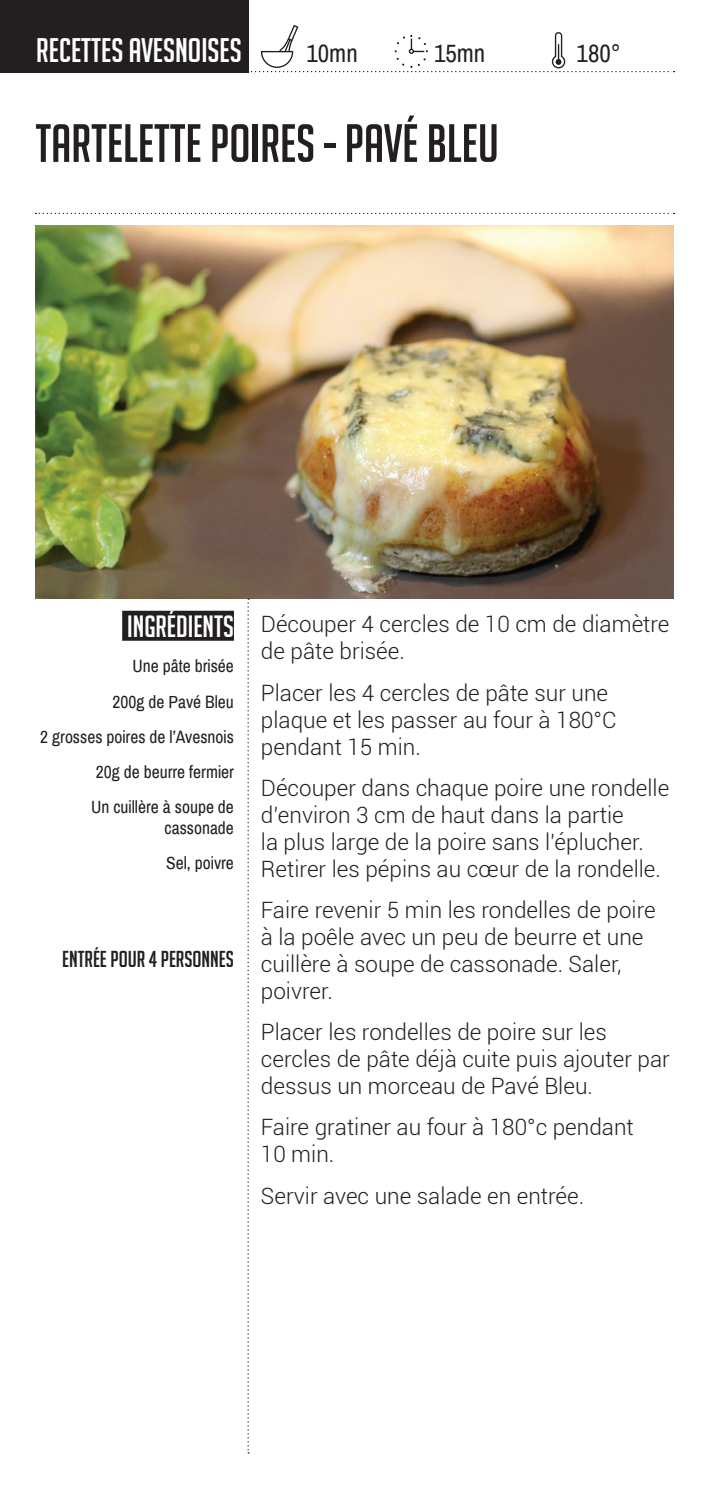
<style>
.page{position:relative;width:709px;height:1489px;background:#fff}
.page>*{position:absolute;margin:0;border:0;box-sizing:border-box;transform-origin:0 0}
.t1{font:52.5px "Big Noodle Titling";color:#231f20}
.t2{font:33.25px "Big Noodle Titling";color:#fff}
.t3{font:30px "Big Noodle Titling";color:#fff}
.t4{font:25px "Archivo Narrow";color:#231f20}
.t5{font:300 22.5px/27px "Roboto";color:#231f20}
.t6{font:22.5px "Big Noodle Titling";color:#231f20}
.t7{font:17.5px/21px "Archivo Narrow";color:#231f20;text-align:right}
</style>
<div class="page">
<img style="left:35px;top:225px;width:638px;height:373px">
<div style="left:122px;top:610px;width:112px;height:30px;background:#231f20"></div>
<div style="left:0;top:0;width:249px;height:72px;background:#231f20"></div>
<svg style="left:247px;top:598px;width:2px;height:855px"></svg>
<svg style="left:250px;top:25px;width:424px;height:47px"></svg>
<svg style="left:35px;top:213px;width:639px;height:1px"></svg>
<p class="t2" style="left:36px;top:32px;width:207px">RECETTES AVESNOISES</p>
<p class="t4" style="left:306px;top:38px;width:53px">10mn</p>
<p class="t4" style="left:434px;top:38px;width:53px">15mn</p>
<p class="t4" style="left:576px;top:38px;width:46px">180°</p>
<p class="t1" style="left:35px;top:115px;width:465px">TARTELETTE POIRES - PAVÉ BLEU</p>
<p class="t3" style="left:127px;top:610px;width:108px">INGRÉDIENTS</p>
<p class="t7" style="left:133px;top:656px;width:103px">Une pâte brisée</p>
<p class="t7" style="left:113px;top:691px;width:123px">200g de Pavé Bleu</p>
<p class="t7" style="left:40px;top:726px;width:195px">2 grosses poires de l’Avesnois</p>
<p class="t7" style="left:96px;top:761px;width:139px">20g de beurre fermier</p>
<p class="t7" style="left:91px;top:797px;width:144px">Un cuillère à soupe de cassonade</p>
<p class="t7" style="left:166px;top:853px;width:69px">Sel, poivre</p>
<p class="t6" style="left:62px;top:946px;width:173px">ENTRÉE POUR 4 PERSONNES</p>
<p class="t5" style="left:261px;top:610px;width:410px">Découper 4 cercles de 10 cm de diamètre de pâte brisée.</p>
<p class="t5" style="left:261px;top:678px;width:357px">Placer les 4 cercles de pâte sur une plaque et les passer au four à 180°C pendant 15 min.</p>
<p class="t5" style="left:261px;top:773px;width:410px">Découper dans chaque poire une rondelle d’environ 3 cm de haut dans la partie<br>la plus large de la poire sans l’éplucher.<br>Retirer les pépins au cœur de la rondelle.</p>
<p class="t5" style="left:261px;top:895px;width:396px">Faire revenir 5 min les rondelles de poire à la poêle avec un peu de beurre et une cuillère à soupe de cassonade. Saler, poivrer.</p>
<p class="t5" style="left:261px;top:1017px;width:410px">Placer les rondelles de poire sur les cercles de pâte déjà cuite puis ajouter par dessus un morceau de Pavé Bleu.</p>
<p class="t5" style="left:261px;top:1113px;width:374px">Faire gratiner au four à 180°c pendant<br>10 min.</p>
<p class="t5" style="left:261px;top:1181px;width:325px">Servir avec une salade en entrée.</p>
</div>
